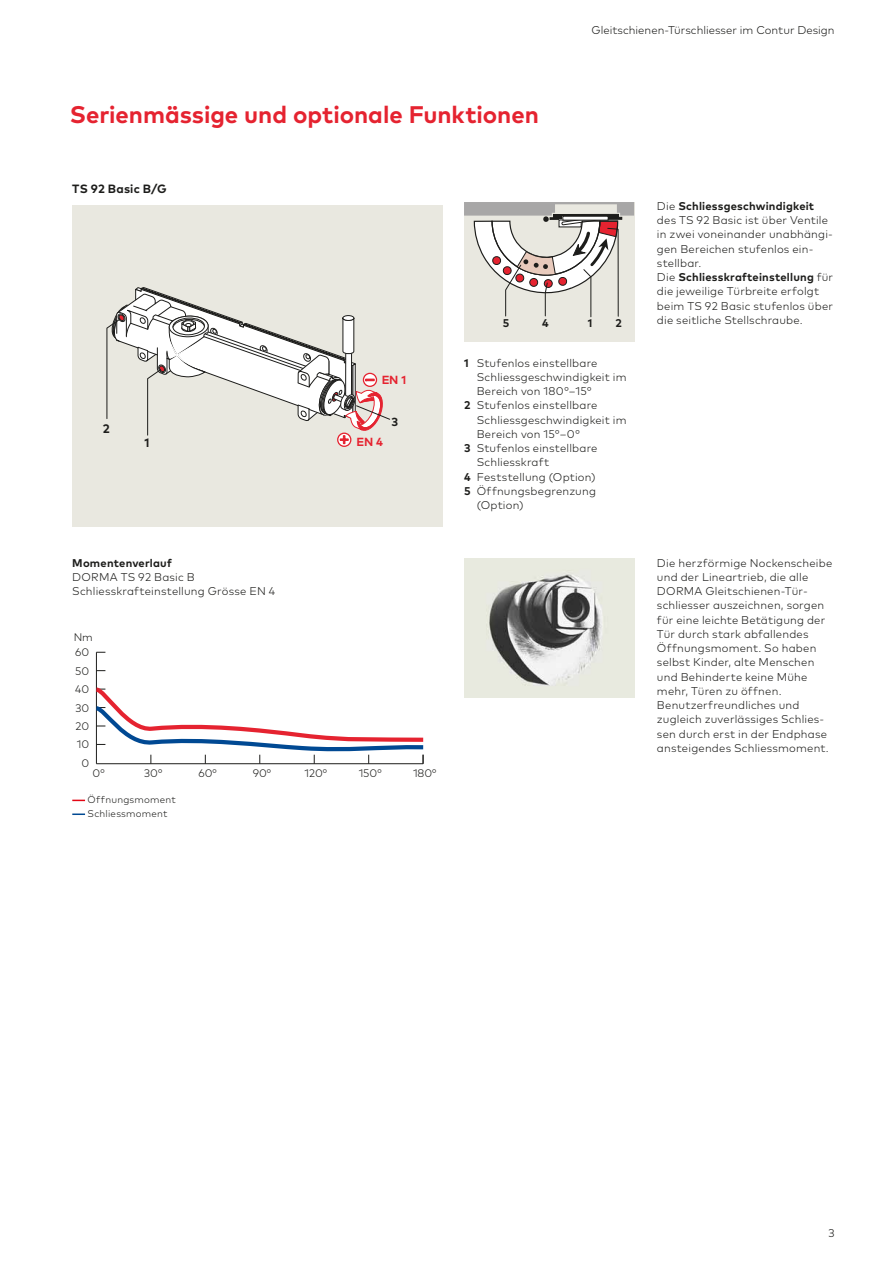
<style>
.page{position:relative;width:893px;height:1263px;background:#fff}
.page>*{position:absolute;margin:0;border:0;box-sizing:border-box;transform-origin:0 0}
.t1{font:700 24px "Mark Pro";color:#e52330}
.t2{font:700 12.3px "Mark Pro";color:#1d1d1b}
.t3{font:700 12px "Mark Pro";letter-spacing:.015em;color:#1d1d1b}
.t4{font:700 11.7px "Mark Pro";color:#e52330}
.t5{font:700 11.7px "Mark Pro";color:#1d1d1b}
.t6{font:300 11.25px/14.2px "Mark Pro";letter-spacing:.015em;color:#1d1d1b}
.t7{font:700 11.25px "Mark Pro";letter-spacing:.02em;color:#1d1d1b}
.t8{font:300 10.95px/18.5px "Mark Pro";color:#1d1d1b;text-align:center}
.t9{font:300 9.75px/13.8px "Mark Pro";letter-spacing:.025em;color:#1d1d1b}
.s1{font-weight:700}
</style>
<div class="page">
<img style="left:464px;top:559px;width:170px;height:139px">
<svg style="left:72px;top:800px;width:13px;height:1px"></svg>
<svg style="left:72px;top:813px;width:13px;height:2px"></svg>
<hr style="left:96px;top:652px;width:1px;height:112px;background:#1d1d1b">
<svg style="left:95px;top:685px;width:329px;height:79px"></svg>
<div style="left:464px;top:202px;width:170px;height:139px;background:#e9e8e0"></div>
<svg style="left:464px;top:202px;width:170px;height:116px"></svg>
<div style="left:72px;top:205px;width:371px;height:321px;background:#e9e8e0"></div>
<div style="left:337px;top:433px;width:14px;height:14px;border:1px solid #e52330;border-radius:50%"></div>
<svg style="left:106px;top:287px;width:284px;height:157px"></svg>
<h1 class="t1" style="left:70px;top:106px;width:471px">Serienmässige und optionale Funktionen</h1>
<p class="t3" style="left:72px;top:185px;width:96px">TS 92 Basic B/G</p>
<p class="t6" style="left:592px;top:24px;width:244px">Gleitschienen-Türschliesser im Contur Design</p>
<p class="t2" style="left:103px;top:424px;width:8px">2</p>
<p class="t2" style="left:144px;top:438px;width:7px">1</p>
<p class="t7" style="left:72px;top:559px;width:101px">Momentenverlauf</p>
<p class="t6" style="left:72px;top:571px;width:205px">DORMA TS 92 Basic B<br>Schliesskrafteinstellung Grösse EN 4</p>
<p class="t8" style="left:74px;top:629px;width:21px">Nm</p>
<p class="t8" style="left:75px;top:644px;width:16px">60<br>50<br>40<br>30<br>20<br>10<br>0</p>
<p class="t4" style="left:382px;top:376px;width:26px">EN 1</p>
<p class="t5" style="left:391px;top:417px;width:8px">3</p>
<p class="t4" style="left:357px;top:437px;width:28px">EN 4</p>
<p class="t8" style="left:93px;top:765px;width:14px">0°</p>
<p class="t8" style="left:144px;top:765px;width:20px">30°</p>
<p class="t8" style="left:199px;top:765px;width:20px">60°</p>
<p class="t8" style="left:253px;top:765px;width:20px">90°</p>
<p class="t8" style="left:305px;top:765px;width:24px">120°</p>
<p class="t8" style="left:359px;top:765px;width:24px">150°</p>
<p class="t8" style="left:413px;top:765px;width:25px">180°</p>
<p class="t9" style="left:88px;top:794px;width:90px">Öffnungsmoment<br>Schliessmoment</p>
<p class="t7" style="left:503px;top:319px;width:8px">5</p>
<p class="t7" style="left:542px;top:319px;width:8px">4</p>
<p class="t7" style="left:588px;top:319px;width:6px">1</p>
<p class="t7" style="left:615px;top:319px;width:8px">2</p>
<p class="t6" style="left:464px;top:357px;width:135px"><span class="s1">1</span> Stufenlos einstellbare</p>
<p class="t6" style="left:477px;top:371px;width:151px">Schliessgeschwindigkeit im</p>
<p class="t6" style="left:477px;top:385px;width:116px">Bereich von 180°–15°</p>
<p class="t6" style="left:464px;top:399px;width:135px"><span class="s1">2</span> Stufenlos einstellbare</p>
<p class="t6" style="left:477px;top:414px;width:151px">Schliessgeschwindigkeit im</p>
<p class="t6" style="left:477px;top:428px;width:104px">Bereich von 15°–0°</p>
<p class="t6" style="left:464px;top:442px;width:135px"><span class="s1">3</span> Stufenlos einstellbare</p>
<p class="t6" style="left:477px;top:456px;width:74px">Schliesskraft</p>
<p class="t6" style="left:464px;top:471px;width:133px"><span class="s1">4</span> Feststellung (Option)</p>
<p class="t6" style="left:464px;top:485px;width:133px"><span class="s1">5</span> Öffnungsbegrenzung</p>
<p class="t6" style="left:477px;top:499px;width:48px">(Option)</p>
<p class="t6" style="left:657px;top:200px;width:178px">Die <span class="s1">Schliessgeschwindigkeit </span>des TS 92 Basic ist über Ventile in zwei voneinander unabhängi&shy;gen Bereichen stufenlos ein&shy;stellbar.<br>Die <span class="s1">Schliesskrafteinstellung</span> für die jeweilige Türbreite erfolgt beim TS 92 Basic stufenlos über die seitliche Stellschraube.</p>
<p class="t6" style="left:657px;top:557px;width:177px">Die herzförmige Nocken scheibe und der Lineartrieb, die alle<br>DORMA Gleitschie nen-Tür&shy;schliesser auszeichnen, sorgen für eine leichte Betätigung der<br>Tür durch stark abfallendes<br>Öffnungsmoment. So haben selbst Kinder, alte Menschen und Behinderte keine Mühe mehr, Türen zu öffnen.<br>Benutzerfreundliches und zugleich zuverlässiges Schlies&shy;sen durch erst in der Endphase ansteigendes Schliessmoment.</p>
<p class="t6" style="left:828px;top:1227px;width:8px">3</p>
</div>
